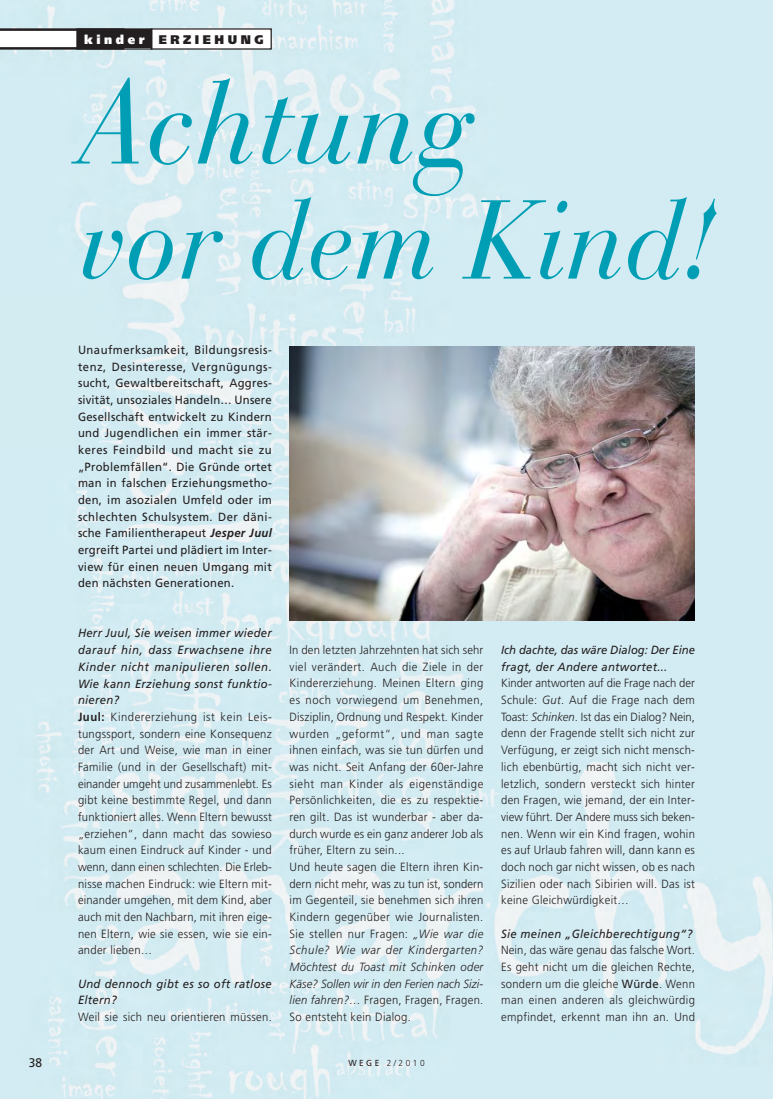
<style>
.page{position:relative;width:773px;height:1099px;background:#fff}
.page>*{position:absolute;margin:0;border:0;box-sizing:border-box;transform-origin:0 0}
.t1{font:italic 116.25px "Bauer Bodoni";color:#009eb4;scale:.95 1}
.t2{font:italic 111.12px "Bauer Bodoni";color:#009eb4;scale:.95 1}
.t3{font:900 12.5px "Frutiger";letter-spacing:.3em;color:#231f20;scale:.95 1}
.t4{font:12.5px "Frutiger";color:#231f20;scale:.95 1}
.t5{font:300 11.88px/16.6px "Frutiger";letter-spacing:.025em;color:#231f20;scale:.95 1}
.t6{font:11.88px/16.6px "Frutiger";letter-spacing:.025em;color:#231f20;text-align:justify;scale:.95 1}
.t7{font:italic 11.88px/16.6px "Frutiger";letter-spacing:.025em;color:#231f20;scale:.95 1}
.t8{font:italic 11.88px/16.6px "Frutiger";color:#231f20;scale:.95 1}
.t9{font:300 8.75px "Frutiger";color:#231f20;scale:.95 1}
.s1{color:#fff}
.s2{font-weight:700;font-style:italic}
.s3{font-weight:400;font-style:italic}
.s4{font-weight:700}
.s5{font-style:italic}
.s6{font-weight:400}
</style>
<div class="page">
<img style="left:0;top:0;width:772px;height:1098px">
<svg style="left:0;top:28px;width:76px;height:22px"></svg>
<div style="left:151px;top:29px;width:120px;height:20px;background:#fff"></div>
<div style="left:78px;top:30px;width:73px;height:18px;background:#231f20"></div>
<div style="left:76px;top:28px;width:76px;height:22px;border:1px solid #231f20"></div>
<img style="left:289px;top:346px;width:405px;height:274px">
<p class="t3" style="left:84px;top:34px;width:191px"><span class="s1">kinder</span> ERZIEHUNG</p>
<h1 class="t1" style="left:78px;top:78px;width:415px">Achtung</h1>
<h2 class="t2" style="left:78px;top:197px;width:674px">vor dem Kind!</h2>
<p class="t6" style="left:78px;top:342px;width:205px">Unaufmerksamkeit, Bildungsresis&shy;tenz, Desinteresse, Vergnügungs&shy;sucht, Gewaltbereitschaft, Aggres&shy;sivität, unsoziales Handeln… Unsere Gesellschaft entwickelt zu Kindern und Jugendlichen ein immer stär&shy;keres Feindbild und macht sie zu „Problemfällen“. Die Gründe ortet man in falschen Erziehungsmetho&shy;den, im asozialen Umfeld oder im schlechten Schulsystem. Der däni&shy;sche Familientherapeut <span class="s2">Jesper Juul </span>ergreift Partei und plädiert im Inter&shy;view für einen neuen Umgang mit den nächsten Generationen.</p>
<p class="t5" style="left:78px;top:626px;width:205px"><span class="s3">Herr Juul, Sie weisen immer wieder darauf hin, dass Erwachsene ihre Kinder nicht manipulieren sollen.<br>Wie kann Erziehung sonst funktio&shy;nieren?<br></span><span class="s4">Juul:</span> Kindererziehung ist kein Leis&shy;tungssport, sondern eine Konsequenz der Art und Weise, wie man in einer Familie (und in der Gesellschaft) mit&shy;einander umgeht und zusammenlebt. Es gibt keine bestimmte Regel, und dann funktioniert alles. Wenn Eltern bewusst „erziehen“, dann macht das sowieso kaum einen Eindruck auf Kinder - und wenn, dann einen schlechten. Die Erleb&shy;nisse machen Eindruck: wie Eltern mit&shy;einander umgehen, mit dem Kind, aber auch mit den Nachbarn, mit ihren eige&shy;nen Eltern, wie sie essen, wie sie ein&shy;ander lieben…</p>
<p class="t7" style="left:78px;top:976px;width:205px">Und dennoch gibt es so oft ratlose<br>Eltern?</p>
<p class="t5" style="left:78px;top:1009px;width:205px">Weil sie sich neu orientieren müssen.</p>
<p class="t5" style="left:289px;top:642px;width:205px">In den letzten Jahrzehnten hat sich sehr viel verändert. Auch die Ziele in der Kindererziehung. Meinen Eltern ging es noch vorwiegend um Benehmen, Disziplin, Ordnung und Respekt. Kinder wurden „geformt“, und man sagte ihnen einfach, was sie tun dürfen und was nicht. Seit Anfang der 60er-Jahre sieht man Kinder als eigenständige Persönlichkeiten, die es zu respektie&shy;ren gilt. Das ist wunderbar - aber da&shy;durch wurde es ein ganz anderer Job als früher, Eltern zu sein...<br>Und heute sagen die Eltern ihren Kin&shy;dern nicht mehr, was zu tun ist, sondern im Gegenteil, sie benehmen sich ihren Kindern gegenüber wie Journalisten.<br>Sie stellen nur Fragen: <span class="s5">„Wie war die Schule? Wie war der Kindergarten?<br>Möchtest du Toast mit Schinken oder Käse? Sollen wir in den Ferien nach Sizi&shy;lien fahren?…</span> Fragen, Fragen, Fragen.<br>So entsteht kein Dialog.</p>
<p class="t8" style="left:501px;top:642px;width:205px">Ich dachte, das wäre Dialog: Der Eine fragt, der Andere antwortet...</p>
<p class="t5" style="left:501px;top:676px;width:205px;text-align:justify">Kinder antworten auf die Frage nach der Schule: <span class="s5">Gut</span>. Auf die Frage nach dem Toast: <span class="s5">Schinken</span>. Ist das ein Dialog? Nein, denn der Fragende stellt sich nicht zur Verfügung, er zeigt sich nicht mensch&shy;lich ebenbürtig, macht sich nicht ver&shy;letzlich, sondern versteckt sich hinter den Fragen, wie jemand, der ein Inter&shy;view führt. Der Andere muss sich beken&shy;nen. Wenn wir ein Kind fragen, wohin es auf Urlaub fahren will, dann kann es doch noch gar nicht wissen, ob es nach Sizilien oder nach Sibirien will. Das ist keine Gleichwürdigkeit…</p>
<p class="t7" style="left:501px;top:926px;width:203px">Sie meinen „Gleichberechtigung“?</p>
<p class="t5" style="left:501px;top:942px;width:205px;text-align:justify">Nein, das wäre genau das falsche Wort.<br>Es geht nicht um die gleichen Rechte, sondern um die gleiche <span class="s6">Würde</span>. Wenn man einen anderen als gleichwürdig empfindet, erkennt man ihn an. Und</p>
<p class="t4" style="left:29px;top:1057px;width:16px">38</p>
<p class="t9" style="left:348px;top:1059px;width:82px"><span class="s6">WEGE</span> 2/2010</p>
</div>
